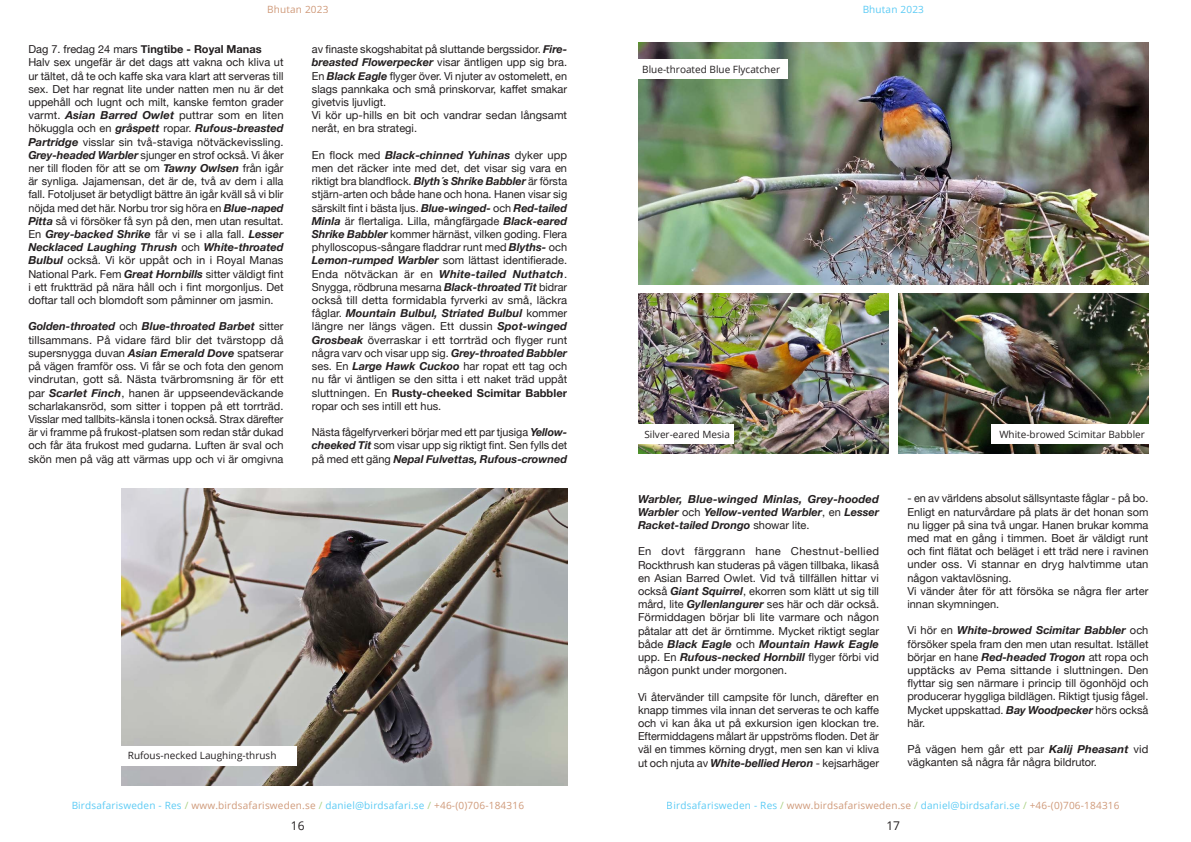
<style>
.page{position:relative;width:1191px;height:842px;background:#fff}
.page>*{position:absolute;margin:0;border:0;box-sizing:border-box;transform-origin:0 0}
.t1{font:12px "Open Sans";color:#231f20}
.t2{font:11px/13.2px "Helvetica Neue";color:#231f20;text-align:justify}
.t3{font:italic 700 11px/13.2px "Helvetica Neue";color:#231f20;text-align:justify}
.t4{font:700 11px "Helvetica Neue";color:#231f20}
.t5{font:10px "Open Sans";letter-spacing:.02em;color:#00aeef}
.t6{font:10px "Open Sans";color:#231f20}
.t7{font:10px "Open Sans";letter-spacing:.02em;color:#b56230}
.s1{font-weight:400}
.s2{font-weight:700;font-style:italic}
.s3{font-weight:700}
.s4{font-weight:400;font-style:normal}
.s5{color:#7cb941}
.s6{color:#b56230}
</style>
<div class="page">
<img style="left:121px;top:489px;width:446px;height:297px">
<div style="left:115px;top:746px;width:182px;height:19px;background:#fff"></div>
<img style="left:638px;top:43px;width:510px;height:242px">
<img style="left:638px;top:293px;width:251px;height:161px">
<img style="left:898px;top:293px;width:250px;height:161px">
<div style="left:631px;top:424px;width:103px;height:20px;background:#fff"></div>
<div style="left:629px;top:60px;width:159px;height:19px;background:#fff"></div>
<div style="left:991px;top:424px;width:159px;height:20px;background:#fff"></div>
<p class="t7" style="left:267px;top:2px;width:63px">Bhutan 2023</p>
<p class="t5" style="left:862px;top:3px;width:63px">Bhutan 2023</p>
<p class="t4" style="left:28px;top:41px;width:235px"><span class="s1">Dag 7. fredag 24 mars</span> Tingtibe - Royal Manas</p>
<p class="t2" style="left:28px;top:57px;width:257px">Halv sex ungefär är det dags att vakna och kliva ut ur tältet, då te och kaffe ska vara klart att serveras till sex. Det har regnat lite under natten men nu är det uppehåll och lugnt och milt, kanske femton grader varmt. <span class="s2">Asian Barred Owlet</span> puttrar som en liten hökuggla och en <span class="s2">gråspett</span> ropar. <span class="s2">Rufous-breasted Partridge</span> visslar sin två-staviga nötväckevissling.<br><span class="s2">Grey-headed Warbler</span> sjunger en strof också. Vi åker ner till floden för att se om <span class="s2">Tawny Owlsen</span> från igår är synliga. Jajamensan, det är de, två av dem i alla fall. Fotoljuset är betydligt bättre än igår kväll så vi blir nöjda med det här. Norbu tror sig höra en <span class="s2">Blue-naped Pitta</span> så vi försöker få syn på den, men utan resultat.<br>En <span class="s2">Grey-backed Shrike</span> får vi se i alla fall. <span class="s2">Lesser Necklaced Laughing Thrush</span> och <span class="s2">White-throated Bulbul</span> också. Vi kör uppåt och in i Royal Manas National Park. Fem <span class="s2">Great Hornbills</span> sitter väldigt fint i ett fruktträd på nära håll och i fint morgonljus. Det doftar tall och blomdoft som påminner om jasmin.</p>
<p class="t2" style="left:28px;top:321px;width:257px"><span class="s2">Golden-throated</span> och <span class="s2">Blue-throated Barbet</span> sitter tillsammans. På vidare färd blir det tvärstopp då supersnygga duvan <span class="s2">Asian Emerald Dove</span> spatserar på vägen framför oss. Vi får se och fota den genom vindrutan, gott så. Nästa tvärbromsning är för ett par <span class="s2">Scarlet Finch</span>, hanen är uppseendeväckande scharlakansröd, som sitter i toppen på ett torrträd.<br>Visslar med tallbits-känsla i tonen också. Strax därefter är vi framme på frukost-platsen som redan står dukad och får äta frukost med gudarna. Luften är sval och skön men på väg att värmas upp och vi är omgivna</p>
<p class="t2" style="left:312px;top:43px;width:257px">av finaste skogshabitat på sluttande bergssidor. <span class="s2">Fire&shy;breasted Flowerpecker</span> visar äntligen upp sig bra.<br>En <span class="s2">Black Eagle</span> flyger över. Vi njuter av ostomelett, en slags pannkaka och små prinskorvar, kaffet smakar givetvis ljuvligt.</p>
<p class="t2" style="left:312px;top:109px;width:257px">Vi kör up-hills en bit och vandrar sedan långsamt neråt, en bra strategi.</p>
<p class="t2" style="left:312px;top:149px;width:257px">En flock med <span class="s2">Black-chinned Yuhinas</span> dyker upp men det räcker inte med det, det visar sig vara en riktigt bra blandflock. <span class="s2">Blyth´s Shrike Babbler</span> är första stjärn-arten och både hane och hona. Hanen visar sig särskilt fint i bästa ljus. <span class="s2">Blue-winged-</span> och <span class="s2">Red-tailed Minla</span> är flertaliga. Lilla, mångfärgade <span class="s2">Black-eared Shrike Babbler</span> kommer härnäst, vilken goding. Flera phylloscopus-sångare fladdrar runt med <span class="s2">Blyths-</span> och <span class="s2">Lemon-rumped Warbler</span> som lättast identifierade.<br>Enda nötväckan är en <span class="s2">White-tailed Nuthatch</span>.<br>Snygga, rödbruna mesarna <span class="s2">Black-throated Tit</span> bidrar också till detta formidabla fyrverki av små, läckra fåglar. <span class="s2">Mountain Bulbul, Striated Bulbul</span> kommer längre ner längs vägen. Ett dussin <span class="s2">Spot-winged Grosbeak</span> överraskar i ett torrträd och flyger runt några varv och visar upp sig. <span class="s2">Grey-throated Babbler </span>ses. En <span class="s2">Large Hawk Cuckoo</span> har ropat ett tag och nu får vi äntligen se den sitta i ett naket träd uppåt sluttningen. En <span class="s3">Rusty-cheeked Scimitar Babbler </span>ropar och ses intill ett hus.</p>
<p class="t2" style="left:312px;top:426px;width:257px">Nästa fågelfyrverkeri börjar med ett par tjusiga <span class="s2">Yellow&shy;cheeked Tit</span> som visar upp sig riktigt fint. Sen fylls det på med ett gäng <span class="s2">Nepal Fulvettas, Rufous-crowned</span></p>
<p class="t6" style="left:642px;top:63px;width:139px">Blue-throated Blue Flycatcher</p>
<p class="t6" style="left:644px;top:428px;width:87px">Silver-eared Mesia</p>
<p class="t6" style="left:999px;top:428px;width:147px">White-browed Scimitar Babbler</p>
<p class="t6" style="left:128px;top:749px;width:150px">Rufous-necked Laughing-thrush</p>
<p class="t3" style="left:638px;top:492px;width:242px">Warbler, Blue-winged Minlas, Grey-hooded Warbler <span class="s4">och</span> Yellow-vented Warbler<span class="s4">, en</span> Lesser Racket-tailed Drongo <span class="s4">showar lite.</span></p>
<p class="t2" style="left:638px;top:545px;width:243px">En dovt färggrann hane Chestnut-bellied Rockthrush kan studeras på vägen tillbaka, likaså en Asian Barred Owlet. Vid två tillfällen hittar vi också <span class="s2">Giant Squirrel</span>, ekorren som klätt ut sig till mård, lite <span class="s2">Gyllenlangurer</span> ses här och där också.<br>Förmiddagen börjar bli lite varmare och någon påtalar att det är örntimme. Mycket riktigt seglar både <span class="s2">Black Eagle</span> och <span class="s2">Mountain Hawk Eagle </span>upp. En <span class="s2">Rufous-necked Hornbill</span> flyger förbi vid någon punkt under morgonen.</p>
<p class="t2" style="left:638px;top:691px;width:242px">Vi återvänder till campsite för lunch, därefter en knapp timmes vila innan det serveras te och kaffe och vi kan åka ut på exkursion igen klockan tre.<br>Eftermiddagens målart är uppströms floden. Det är väl en timmes körning drygt, men sen kan vi kliva ut och njuta av <span class="s2">White-bellied Heron</span> - kejsarhäger</p>
<p class="t2" style="left:907px;top:492px;width:242px">- en av världens absolut sällsyntaste fåglar - på bo.<br>Enligt en naturvårdare på plats är det honan som nu ligger på sina två ungar. Hanen brukar komma med mat en gång i timmen. Boet är väldigt runt och fint flätat och beläget i ett träd nere i ravinen under oss. Vi stannar en dryg halvtimme utan någon vaktavlösning.</p>
<p class="t2" style="left:907px;top:585px;width:242px">Vi vänder åter för att försöka se några fler arter innan skymningen.</p>
<p class="t2" style="left:907px;top:624px;width:242px">Vi hör en <span class="s2">White-browed Scimitar Babbler</span> och försöker spela fram den men utan resultat. Istället</p>
<p class="t2" style="left:907px;top:651px;width:242px">börjar en hane <span class="s2">Red-headed Trogon</span> att ropa och upptäcks av Pema sittande i sluttningen. Den flyttar sig sen närmare i princip till ögonhöjd och producerar hyggliga bildlägen. Riktigt tjusig fågel.<br>Mycket uppskattad. <span class="s2">Bay Woodpecker</span> hörs också här.</p>
<p class="t2" style="left:907px;top:743px;width:242px">På vägen hem går ett par <span class="s2">Kalij Pheasant</span> vid vägkanten så några får några bildrutor.</p>
<p class="t5" style="left:71px;top:798px;width:454px">Birdsafarisweden - Res <span class="s5">/</span> <span class="s6">www.birdsafarisweden.se</span> <span class="s5">/</span> daniel@birdsafari.se <span class="s5">/</span> <span class="s6">+46-(0)706-184316</span></p>
<p class="t5" style="left:667px;top:798px;width:454px">Birdsafarisweden - Res <span class="s5">/</span> <span class="s6">www.birdsafarisweden.se</span> <span class="s5">/</span> daniel@birdsafari.se <span class="s5">/</span> <span class="s6">+46-(0)706-184316</span></p>
<p class="t1" style="left:291px;top:817px;width:15px">16</p>
<p class="t1" style="left:886px;top:817px;width:15px">17</p>
</div>
